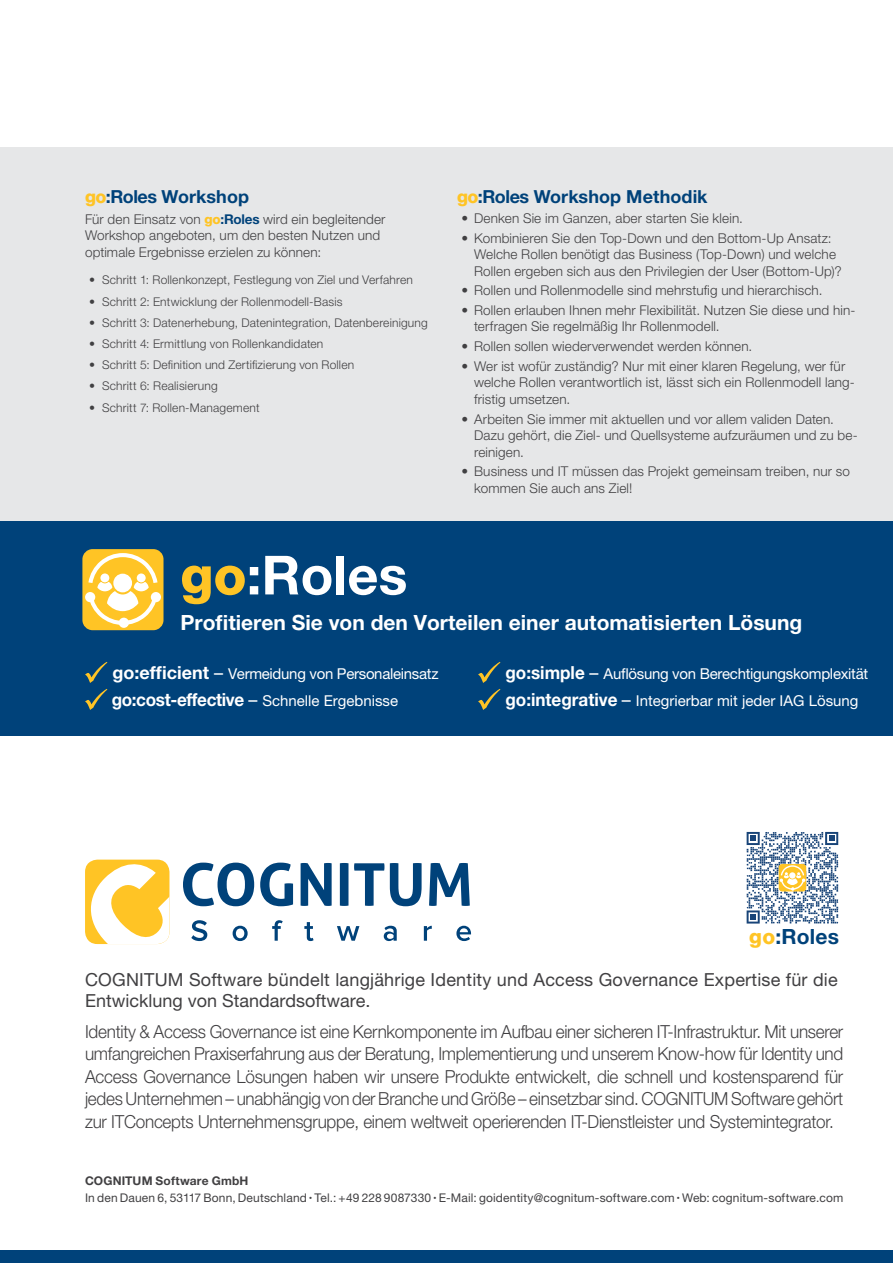
<style>
.page{position:relative;width:893px;height:1263px;background:#fff}
.page>*{position:absolute;margin:0;border:0;box-sizing:border-box;transform-origin:0 0}
.t1{font:700 54px "Helvetica Neue LT Pro";color:#fff}
.t2{font:700 21px "Helvetica Neue LT Pro";color:#fff}
.t3{font:700 21px "Helvetica Neue LT Pro";letter-spacing:.01em;color:#00427a}
.Intro_12_pt_light{font:300 18px/22.5px "Helvetica Neue LT Pro";letter-spacing:-.015em;color:#414042;text-align:justify;scale:.95 1}
.Intro_12_pt_light-2{font:18px/21px "Helvetica Neue LT Pro";letter-spacing:.01em;color:#414042}
.sub-SubHead_12pt_bol{font:700 18px "Helvetica Neue LT Pro";letter-spacing:.005em;color:#00427a}
.t4{font:15px "Helvetica Neue LT Pro";letter-spacing:-.02em;color:#fff}
.t5{font:15px "Helvetica Neue LT Pro";color:#fff}
.Body_9pt_light_DE{font:300 13.5px/16.5px "Helvetica Neue LT Pro";letter-spacing:.01em;color:#414042}
.t6{font:300 12px "Helvetica Neue LT Pro";letter-spacing:.015em;color:#414042}
.Body_9pt_light_DE-2{font:12px "Helvetica Neue LT Pro";letter-spacing:.015em;color:#414042}
.Body_9pt_light_DE-3{font:700 12px "Helvetica Neue LT Pro";letter-spacing:.01em;color:#414042}
.s1{font-weight:800;color:#ffc425}
.s2{font-weight:700;color:#00427a}
.s3{font-weight:700;font-size:18px}
.s4{font-size:18px}
.s5{font-size:6px}
</style>
<div class="page">
<div style="left:0;top:147px;width:893px;height:478px;background:#e6e7e8"></div>
<div style="left:0;top:521px;width:893px;height:215px;background:#00427a"></div>
<div style="left:0;top:1250px;width:893px;height:13px;background:#00427a"></div>
<svg style="left:85px;top:662px;width:22px;height:21px"></svg>
<svg style="left:478px;top:662px;width:22px;height:21px"></svg>
<svg style="left:85px;top:689px;width:22px;height:21px"></svg>
<svg style="left:478px;top:689px;width:22px;height:21px"></svg>
<svg style="left:183px;top:862px;width:287px;height:44px"></svg>
<svg style="left:191px;top:920px;width:280px;height:21px"></svg>
<svg style="left:85px;top:860px;width:84px;height:84px"></svg>
<div style="left:743px;top:828px;width:99px;height:99px;background:linear-gradient(to right,#fff,#fff)"></div>
<svg style="left:747px;top:832px;width:91px;height:91px"></svg>
<div style="left:82px;top:549px;width:81px;height:81px;background:#ffc425;border-radius:10px"></div>
<svg style="left:88px;top:553px;width:69px;height:72px"></svg>
<div style="left:119px;top:618px;width:10px;height:10px;background:#fff;border-radius:50%"></div>
<div style="left:85px;top:592px;width:10px;height:10px;background:#fff;border-radius:50%"></div>
<div style="left:151px;top:592px;width:10px;height:10px;background:#fff;border-radius:50%"></div>
<p class="sub-SubHead_12pt_bol" style="left:85px;top:186px;width:166px"><span class="s1">go</span>:Roles Workshop</p>
<p class="Body_9pt_light_DE" style="left:85px;top:211px;width:302px">Für den Einsatz von <span class="s1">go</span><span class="s2">:Roles</span> wird ein begleitender<br>Workshop angeboten, um den besten Nutzen und optimale Ergebnisse erzielen zu können:</p>
<p class="t6" style="left:89px;top:273px;width:325px">• Schritt 1: Rollenkonzept, Festlegung von Ziel und Verfahren</p>
<p class="t6" style="left:89px;top:294px;width:255px">• Schritt 2: Entwicklung der Rollenmodell-Basis</p>
<p class="t6" style="left:89px;top:315px;width:340px">• Schritt 3: Datenerhebung, Datenintegration, Datenbereinigung</p>
<p class="t6" style="left:89px;top:336px;width:236px">• Schritt 4: Ermittlung von Rollenkandidaten</p>
<p class="t6" style="left:89px;top:358px;width:266px">• Schritt 5: Definition und Zertifizierung von Rollen</p>
<p class="t6" style="left:89px;top:379px;width:130px">• Schritt 6: Realisierung</p>
<p class="t6" style="left:89px;top:400px;width:172px">• Schritt 7: Rollen-Management</p>
<p class="sub-SubHead_12pt_bol" style="left:457px;top:186px;width:252px"><span class="s1">go</span>:Roles Workshop Methodik</p>
<p class="Body_9pt_light_DE" style="left:461px;top:209px;width:283px">• Denken Sie im Ganzen, aber starten Sie klein.</p>
<p class="Body_9pt_light_DE" style="left:474px;top:229px;width:369px;text-indent:-13px">• Kombinieren Sie den Top-Down und den Bottom-Up Ansatz:<br>Welche Rollen benötigt das Business (Top-Down) und welche<br>Rollen ergeben sich aus den Privilegien der User (Bottom-Up)?</p>
<p class="Body_9pt_light_DE" style="left:461px;top:282px;width:363px">• Rollen und Rollenmodelle sind mehrstufig und hierarchisch.</p>
<p class="Body_9pt_light_DE" style="left:474px;top:302px;width:383px;text-indent:-13px">• Rollen erlauben Ihnen mehr Flexibilität. Nutzen Sie diese und hin&shy;terfragen Sie regelmäßig Ihr Rollenmodell.</p>
<p class="Body_9pt_light_DE" style="left:461px;top:338px;width:292px">• Rollen sollen wiederverwendet werden können.</p>
<p class="Body_9pt_light_DE" style="left:474px;top:357px;width:382px;text-indent:-13px">• Wer ist wofür zuständig? Nur mit einer klaren Regelung, wer für welche Rollen verantwortlich ist, lässt sich ein Rollenmodell lang&shy;fristig umsetzen.</p>
<p class="Body_9pt_light_DE" style="left:474px;top:410px;width:385px;text-indent:-13px">• Arbeiten Sie immer mit aktuellen und vor allem validen Daten.<br>Dazu gehört, die Ziel- und Quellsysteme aufzuräumen und zu be&shy;reinigen.</p>
<p class="Body_9pt_light_DE" style="left:474px;top:463px;width:377px;text-indent:-13px">• Business und IT müssen das Projekt gemeinsam treiben, nur so kommen Sie auch ans Ziel!</p>
<p class="t1" style="left:181px;top:542px;width:228px"><span class="s1">go</span>:Roles</p>
<p class="t2" style="left:181px;top:610px;width:623px">Profitieren Sie von den Vorteilen einer automatisierten Lösung</p>
<p class="t4" style="left:112px;top:664px;width:328px"><span class="s3">go:efficient</span> <span class="s4">–</span> Vermeidung von Personaleinsatz</p>
<p class="t4" style="left:505px;top:664px;width:364px"><span class="s3">go:simple</span> <span class="s4">–</span> Auflösung von Berechtigungskomplexität</p>
<p class="t5" style="left:112px;top:691px;width:288px"><span class="s3">go:cost-effective</span> <span class="s4">–</span> Schnelle Ergebnisse</p>
<p class="t5" style="left:505px;top:691px;width:355px"><span class="s3">go:integrative</span> <span class="s4">–</span> Integrierbar mit jeder IAG Lösung</p>
<p class="t3" style="left:749px;top:923px;width:91px"><span class="s1">go</span>:Roles</p>
<p class="Intro_12_pt_light-2" style="left:85px;top:968px;width:754px">COGNITUM Software bündelt langjährige Identity und Access Governance Expertise für die<br>Entwicklung von Standardsoftware.</p>
<p class="Intro_12_pt_light" style="left:85px;top:1020px;width:800px">Identity &amp; Access Governance ist eine Kernkomponente im Aufbau einer sicheren IT-Infrastruktur. Mit unserer umfangreichen Praxiserfahrung aus der Beratung, Implementierung und unserem Know-how für Identity und Access Governance Lösungen haben wir unsere Produkte entwickelt, die schnell und kostensparend für jedes Unternehmen – unabhängig von der Branche und Größe – einsetzbar sind. COGNITUM Software gehört zur ITConcepts Unternehmensgruppe, einem weltweit operierenden IT-Dienstleister und Systemintegrator.</p>
<p class="Body_9pt_light_DE-3" style="left:85px;top:1174px;width:165px">COGNITUM Software GmbH</p>
<p class="Body_9pt_light_DE-2" style="left:85px;top:1190px;width:760px">In den Dauen 6, 53117 Bonn, Deutschland <span class="s5">•</span> Tel.: +49 228 9087330 <span class="s5">•</span> E-Mail: goidentity@cognitum-software.com <span class="s5">•</span> Web: cognitum-software.com</p>
</div>
